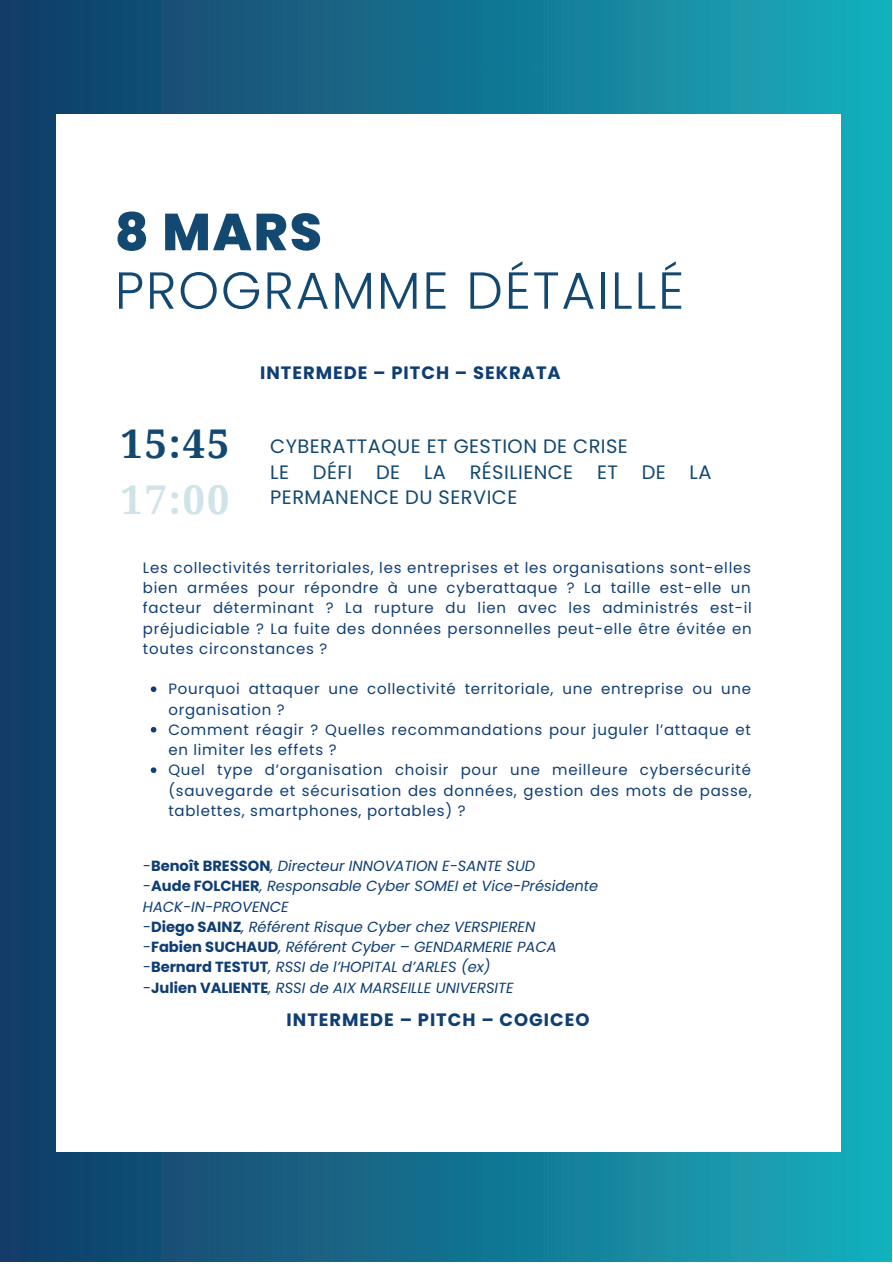
<style>
.page{position:relative;width:893px;height:1264px;background:#fff}
.page>*{position:absolute;margin:0;border:0;box-sizing:border-box;transform-origin:0 0}
.t1{font:300 51.9px "Poppins";letter-spacing:.035em;color:#134871}
.t2{font:800 51.9px "Poppins";color:#134871}
.t3{font:700 39.6px "Droid Serif";color:#134871}
.t4{font:700 39.6px "Droid Serif";color:#cfe3e8}
.t5{font:19.35px/25.8px "Poppins";letter-spacing:.025em;color:#134871}
.t6{font:700 17.85px "Poppins";letter-spacing:.055em;color:#0f3e74}
.t7{font:15px/20.2px "Poppins";letter-spacing:.05em;color:#0f3e74}
.t8{font:italic 14.7px/20.2px "Poppins";color:#0f3e74}
.s1{font-weight:700;font-style:normal}
</style>
<div class="page">
<img style="left:0;top:165px;width:891px;height:540px">
<img style="left:0;top:0;width:891px;height:67px">
<img style="left:0;top:67px;width:891px;height:98px">
<img style="left:0;top:705px;width:891px;height:366px">
<img style="left:0;top:1071px;width:891px;height:190px">
<div style="left:56px;top:114px;width:786px;height:1037px;background:#fff"></div>
<svg style="left:151px;top:686px;width:5px;height:6px"></svg>
<svg style="left:151px;top:727px;width:5px;height:5px"></svg>
<svg style="left:151px;top:767px;width:5px;height:6px"></svg>
<h1 class="t2" style="left:115px;top:196px;width:209px">8 MARS</h1>
<h1 class="t1" style="left:115px;top:254px;width:571px">PROGRAMME DÉTAILLÉ</h1>
<h2 class="t3" style="left:121px;top:421px;width:110px">15:45</h2>
<h2 class="t4" style="left:121px;top:477px;width:110px">17:00</h2>
<p class="t6" style="left:260px;top:360px;width:302px">INTERMEDE – PITCH – SEKRATA</p>
<p class="t5" style="left:270px;top:433px;width:442px">CYBERATTAQUE ET GESTION DE CRISE<br>LE DÉFI DE LA RÉSILIENCE ET DE LA<br>PERMANENCE DU SERVICE</p>
<p class="t7" style="left:143px;top:557px;width:610px;text-align:justify">Les collectivités territoriales, les entreprises et les organisations sont-elles bien armées pour répondre à une cyberattaque ? La taille est-elle un facteur déterminant ? La rupture du lien avec les administrés est-il préjudiciable ? La fuite des données personnelles peut-elle être évitée en toutes circonstances ?</p>
<p class="t7" style="left:168px;top:679px;width:584px">Pourquoi attaquer une collectivité territoriale, une entreprise ou une organisation ?<br>Comment réagir ? Quelles recommandations pour juguler l’attaque et en limiter les effets ?<br>Quel type d’organisation choisir pour une meilleure cybersécurité (sauvegarde et sécurisation des données, gestion des mots de passe, tablettes, smartphones, portables) ?</p>
<p class="t8" style="left:143px;top:855px;width:457px">-<span class="s1">Benoît BRESSON</span>, Directeur INNOVATION E-SANTE SUD<br>-<span class="s1">Aude FOLCHER</span>, Responsable Cyber SOMEI et Vice-Présidente HACK-IN-PROVENCE<br>-<span class="s1">Diego SAINZ</span>, Référent Risque Cyber chez VERSPIEREN -<span class="s1">Fabien SUCHAUD</span>, Référent Cyber – GENDARMERIE PACA -<span class="s1">Bernard TESTUT</span>, RSSI de l’HOPITAL d’ARLES (ex)<br>-<span class="s1">Julien VALIENTE</span>, RSSI de AIX MARSEILLE UNIVERSITE</p>
<p class="t6" style="left:286px;top:1007px;width:304px">INTERMEDE – PITCH – COGICEO</p>
</div>
